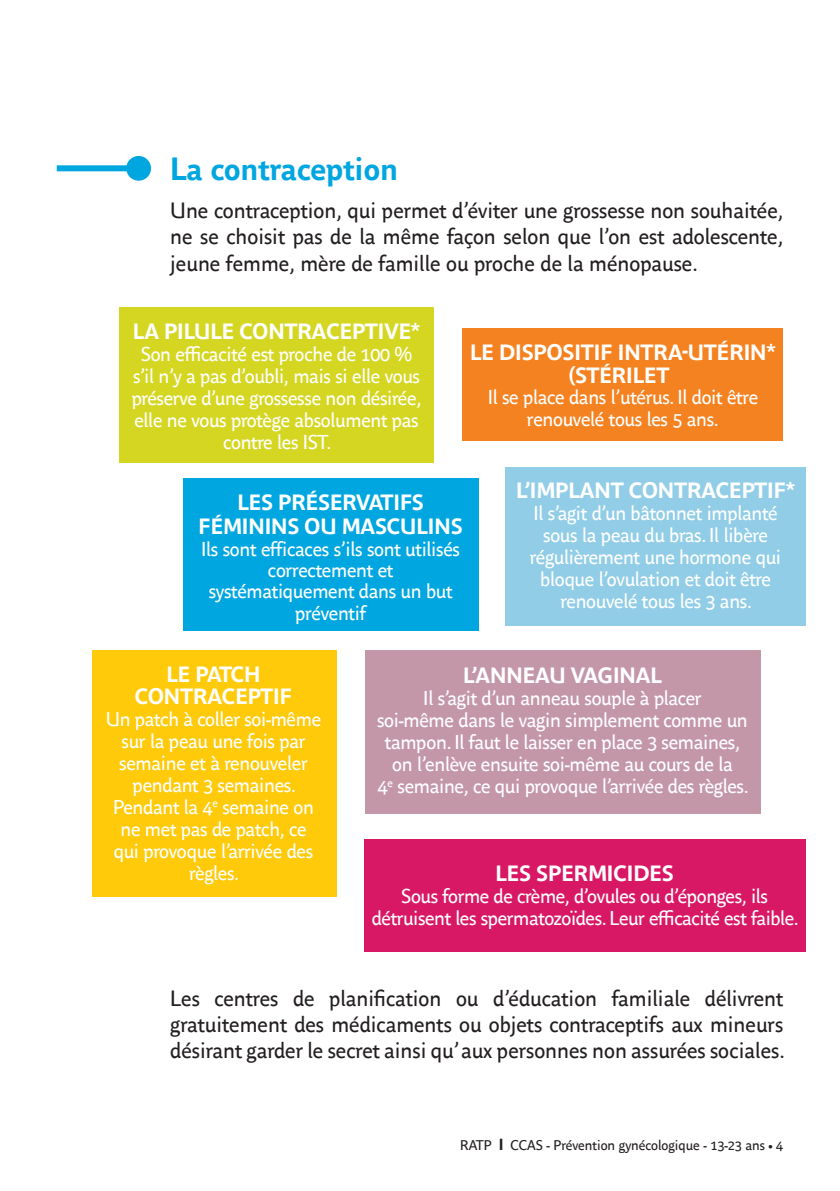
<style>
.page{position:relative;width:840px;height:1191px;background:#fff}
.page>*{position:absolute;margin:0;border:0;box-sizing:border-box;transform-origin:0 0}
.t1{font:700 32px "Parisine Office";color:#00a6e0}
.t2{font:22px/26.4px "Parisine Office";color:#231f20;text-align:justify}
.t3{font:700 22px/23.4px "Parisine Office";letter-spacing:-.005em;color:#fff;text-align:center}
.t4{font:20px/22px "Parisine Office";letter-spacing:-.015em;color:#fff;text-align:center}
.t5{font:14px "Parisine Office";color:#231f20}
.s1{font-weight:700;font-size:16px}
</style>
<div class="page">
<div style="left:126px;top:156px;width:25px;height:25px;background:#00a6e0;border-radius:50%"></div>
<div style="left:57px;top:165px;width:70px;height:6px;background:#00a6e0"></div>
<div style="left:183px;top:479px;width:295px;height:152px;background:#00a6e0"></div>
<div style="left:119px;top:307px;width:314px;height:155px;background:#d5d622"></div>
<div style="left:462px;top:328px;width:320px;height:112px;background:#f58220"></div>
<div style="left:364px;top:839px;width:441px;height:112px;background:#d91865"></div>
<div style="left:505px;top:467px;width:300px;height:159px;background:#91cde6"></div>
<div style="left:364px;top:650px;width:396px;height:164px;background:#c397a8"></div>
<div style="left:92px;top:650px;width:245px;height:246px;background:#feca0a"></div>
<h1 class="t1" style="left:170px;top:145px;width:229px">La contraception</h1>
<p class="t2" style="left:170px;top:196px;width:614px">Une contraception, qui permet d’éviter une grossesse non souhaitée, ne se choisit pas de la même façon selon que l’on est adolescente, jeune femme, mère de famille ou proche de la ménopause.</p>
<p class="t3" style="left:133px;top:318px;width:288px">LA PILULE CONTRACEPTIVE*</p>
<p class="t4" style="left:132px;top:342px;width:291px">Son efficacité est proche de 100 % s’il n’y a pas d’oubli, mais si elle vous préserve d’une grossesse non désirée, elle ne vous protège absolument pas contre les IST.</p>
<p class="t3" style="left:470px;top:339px;width:307px">LE DISPOSITIF INTRA-UTÉRIN* (STÉRILET</p>
<p class="t4" style="left:487px;top:386px;width:272px;line-height:21px">Il se place dans l’utérus. Il doit être renouvelé tous les 5 ans.</p>
<p class="t3" style="left:198px;top:490px;width:265px">LES PRÉSERVATIFS<br>FÉMININS OU MASCULINS</p>
<p class="t4" style="left:201px;top:537px;width:260px;line-height:21.2px">Ils sont efficaces s’ils sont utilisés correctement et systématiquement dans un but préventif</p>
<p class="t3" style="left:516px;top:477px;width:280px">L’IMPLANT CONTRACEPTIF*</p>
<p class="t4" style="left:529px;top:500px;width:252px">Il s’agit d’un bâtonnet implanté sous la peau du bras. Il libère régulièrement une hormone qui bloque l’ovulation et doit être renouvelé tous les 3 ans.</p>
<p class="t3" style="left:135px;top:662px;width:158px;line-height:22px">LE PATCH<br>CONTRACEPTIF</p>
<p class="t4" style="left:106px;top:707px;width:217px">Un patch à coller soi-même sur la peau une fois par semaine et à renouveler pendant 3 semaines.<br>Pendant la 4<sup>e</sup> semaine on ne met pas de patch, ce qui provoque l’arrivée des règles.</p>
<p class="t3" style="left:463px;top:662px;width:200px">L’ANNEAU VAGINAL</p>
<p class="t4" style="left:377px;top:686px;width:373px">Il s’agit d’un anneau souple à placer<br>soi-même dans le vagin simplement comme un tampon. Il faut le laisser en place 3 semaines, on l’enlève ensuite soi-même au cours de la<br>4<sup>e</sup> semaine, ce qui provoque l’arrivée des règles.</p>
<p class="t3" style="left:495px;top:860px;width:180px">LES SPERMICIDES</p>
<p class="t4" style="left:371px;top:884px;width:428px">Sous forme de crème, d’ovules ou d’éponges, ils détruisent les spermatozoïdes. Leur efficacité est faible.</p>
<p class="t2" style="left:170px;top:983px;width:615px">Les centres de planification ou d’éducation familiale délivrent gratuitement des médicaments ou objets contraceptifs aux mineurs désirant garder le secret ainsi qu’ aux personnes non assurées sociales.</p>
<p class="t5" style="left:460px;top:1134px;width:324px">RATP <span class="s1">I</span> CCAS - Prévention gynécologique - 13-23 ans • 4</p>
</div>
